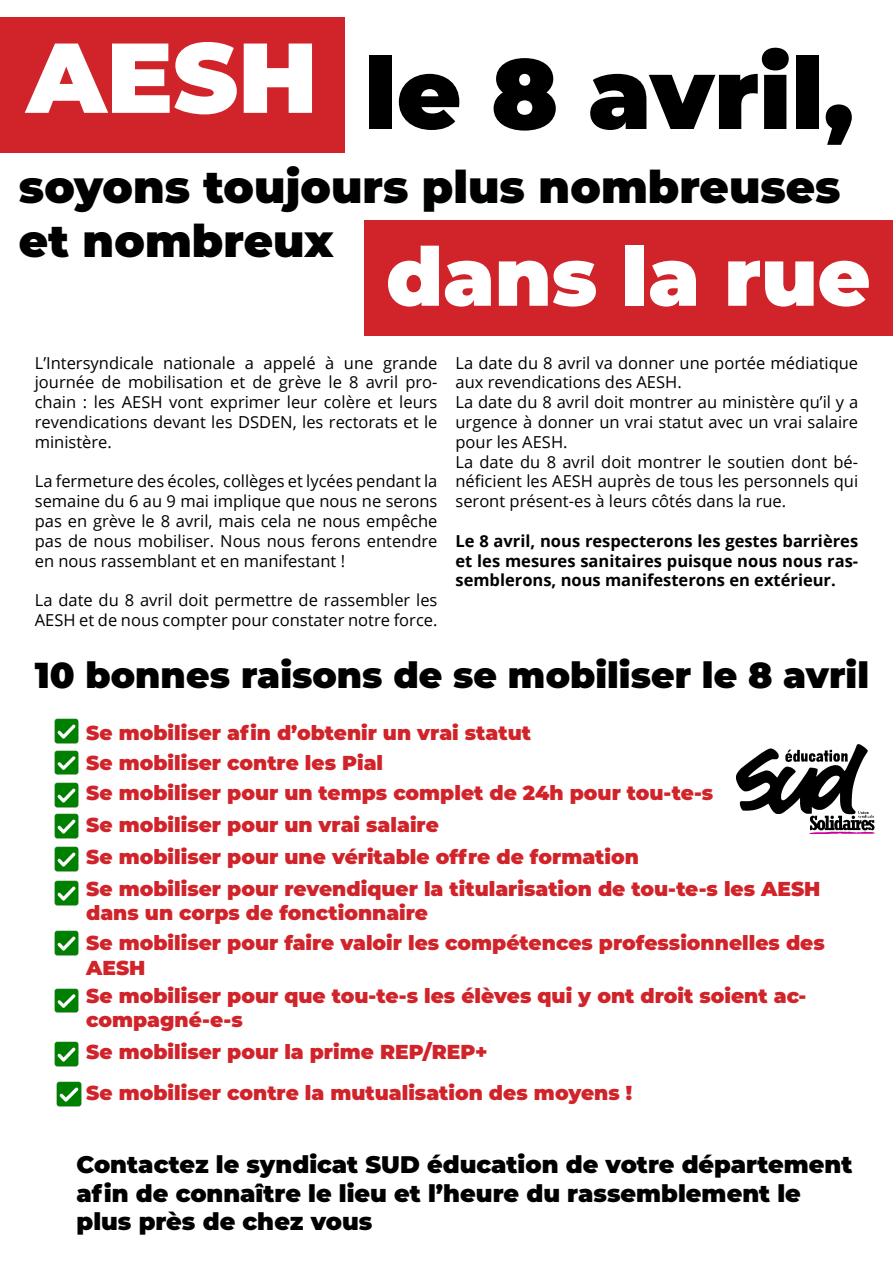
<style>
.page{position:relative;width:893px;height:1263px;background:#fff}
.page>*{position:absolute;margin:0;border:0;box-sizing:border-box;transform-origin:0 0}
.t1{font:900 99px "Montserrat";color:#000}
.t2{font:900 99px "Montserrat";color:#fff}
.t3{font:900 81px "Montserrat";color:#fff}
.t4{font:900 45px/54px "Montserrat";color:#000}
.t5{font:900 36px "Montserrat";color:#000}
.t6{font:900 24px/28.8px "Montserrat";color:#000}
.t7{font:900 20.1px/30px "Montserrat";color:#d1232a}
.t8{font:16.5px/19.8px "Open Sans";color:#000;text-align:justify}
.t9{font:700 16.5px/19.8px "Open Sans";color:#000;text-align:justify}
</style>
<div class="page">
<div style="left:364px;top:221px;width:529px;height:115px;background:#d1232a"></div>
<div style="left:0;top:17px;width:344px;height:135px;background:#d1232a"></div>
<img style="left:736px;top:744px;width:138px;height:89px">
<img style="left:54px;top:718px;width:25px;height:25px">
<img style="left:54px;top:750px;width:25px;height:25px">
<img style="left:54px;top:783px;width:25px;height:24px">
<img style="left:54px;top:814px;width:25px;height:25px">
<img style="left:54px;top:846px;width:25px;height:25px">
<img style="left:54px;top:880px;width:25px;height:25px">
<img style="left:54px;top:931px;width:25px;height:25px">
<img style="left:54px;top:988px;width:25px;height:25px">
<img style="left:54px;top:1041px;width:25px;height:25px">
<img style="left:56px;top:1082px;width:25px;height:25px">
<h1 class="t2" style="left:27px;top:3px;width:293px">AESH</h1>
<h1 class="t1" style="left:364px;top:19px;width:491px">le 8 avril,</h1>
<h3 class="t4" style="left:19px;top:157px;width:823px">soyons toujours plus nombreuses et nombreux</h3>
<h2 class="t3" style="left:386px;top:216px;width:486px">dans la rue</h2>
<p class="t8" style="left:35px;top:352px;width:404px">L’Intersyndicale nationale a appelé à une grande journée de mobilisation et de grève le 8 avril pro&shy;chain : les AESH vont exprimer leur colère et leurs revendications devant les DSDEN, les rectorats et le ministère.</p>
<p class="t8" style="left:35px;top:471px;width:404px">La fermeture des écoles, collèges et lycées pendant la semaine du 6 au 9 mai implique que nous ne serons pas en grève le 8 avril, mais cela ne nous empêche pas de nous mobiliser. Nous nous ferons entendre en nous rassemblant et en manifestant !</p>
<p class="t8" style="left:35px;top:590px;width:404px">La date du 8 avril doit permettre de rassembler les<br>AESH et de nous compter pour constater notre force.</p>
<p class="t8" style="left:455px;top:352px;width:404px;text-align:left">La date du 8 avril va donner une portée médiatique aux revendications des AESH.<br>La date du 8 avril doit montrer au ministère qu’il y a urgence à donner un vrai statut avec un vrai salaire pour les AESH.<br>La date du 8 avril doit montrer le soutien dont bé&shy;néficient les AESH auprès de tous les personnels qui seront présent-es à leurs côtés dans la rue.</p>
<p class="t9" style="left:455px;top:530px;width:404px">Le 8 avril, nous respecterons les gestes barrières et les mesures sanitaires puisque nous nous ras&shy;semblerons, nous manifesterons en extérieur.</p>
<h3 class="t5" style="left:35px;top:648px;width:836px">10 bonnes raisons de se mobiliser le 8 avril</h3>
<p class="t7" style="left:86px;top:716px;width:629px">Se mobiliser afin d’obtenir un vrai statut<br>Se mobiliser contre les Pial<br>Se mobiliser pour un temps complet de 24h pour tou-te-s</p>
<p class="t7" style="left:86px;top:808px;width:736px;line-height:31.5px">Se mobiliser pour un vrai salaire<br>Se mobiliser pour une véritable offre de formation<br>Se mobiliser pour revendiquer la titularisation de tou-te-s les AESH</p>
<p class="t7" style="left:86px;top:896px;width:740px;line-height:30.6px">dans un corps de fonctionnaire<br>Se mobiliser pour faire valoir les compétences professionnelles des</p>
<p class="t7" style="left:86px;top:952px;width:722px;line-height:28.3px">AESH<br>Se mobiliser pour que tou-te-s les élèves qui y ont droit soient ac-</p>
<p class="t7" style="left:86px;top:1003px;width:403px;line-height:32px">compagné-e-s<br>Se mobiliser pour la prime REP/REP+</p>
<p class="t7" style="left:86px;top:1077px;width:547px">Se mobiliser contre la mutualisation des moyens !</p>
<h3 class="t6" style="left:77px;top:1148px;width:777px">Contactez le syndicat SUD éducation de votre département afin de connaître le lieu et l’heure du rassemblement le plus près de chez vous</h3>
</div>
